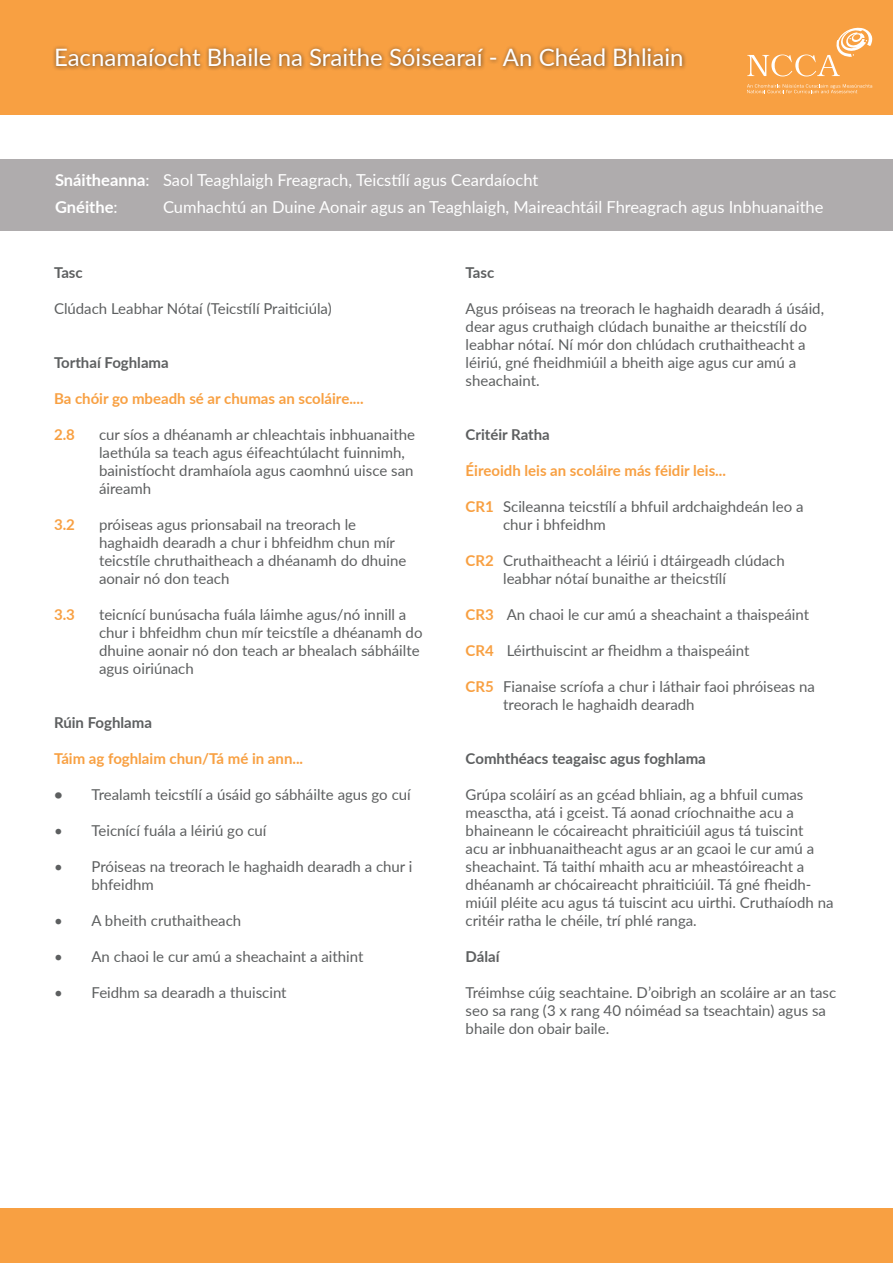
<style>
.page{position:relative;width:893px;height:1263px;background:#fff}
.page>*{position:absolute;margin:0;border:0;box-sizing:border-box;transform-origin:0 0}
.t1{font:24px "Lato";color:#fff}
.t2{font:16.5px/27px "Lato";color:#fff}
.t3{font:15px/18px "Lato";color:#5d5f60}
.t4{font:700 15px "Lato";color:#f8a042}
.t5{font:700 15px "Lato";color:#5d5f60}
.s1{font-weight:700}
.s2{font-weight:700;color:#f8a042}
</style>
<div class="page">
<div style="left:0;top:0;width:893px;height:115px;background:#f8a042"></div>
<div style="left:52px;top:45px;width:634px;height:26px;background:#231f20;opacity:.73"></div>
<svg style="left:747px;top:84px;width:125px;height:9px"></svg>
<svg style="left:747px;top:27px;width:125px;height:49px"></svg>
<div style="left:0;top:1208px;width:893px;height:54px;background:#f8a042"></div>
<div style="left:0;top:159px;width:893px;height:72px;background:#afacad"></div>
<h1 class="t1" style="left:54px;top:40px;width:631px">Eacnamaíocht Bhaile na Sraithe Sóisearaí - An Chéad Bhliain</h1>
<p class="t2" style="left:55px;top:166px;width:485px"><span class="s1">Snáitheanna</span>: Saol Teaghlaigh Freagrach, Teicstílí agus Ceardaíocht<br><span class="s1">Gnéithe</span>:</p>
<p class="t2" style="left:163px;top:193px;width:662px">Cumhachtú an Duine Aonair agus an Teaghlaigh, Maireachtáil Fhreagrach agus Inbhuanaithe</p>
<p class="t5" style="left:54px;top:262px;width:30px">Tasc</p>
<p class="t3" style="left:54px;top:299px;width:279px">Clúdach Leabhar Nótaí (Teicstílí Praiticiúla)</p>
<p class="t5" style="left:54px;top:352px;width:116px">Torthaí Foghlama</p>
<p class="t4" style="left:54px;top:388px;width:311px">Ba chóir go mbeadh sé ar chumas an scoláire....</p>
<p class="t4" style="left:54px;top:424px;width:22px">2.8</p>
<p class="t3" style="left:99px;top:425px;width:317px">cur síos a dhéanamh ar chleachtais inbhuanaithe laethúla sa teach agus éifeachtúlacht fuinnimh, bainistíocht dramhaíola agus caomhnú uisce san áireamh</p>
<p class="t4" style="left:54px;top:514px;width:22px">3.2</p>
<p class="t3" style="left:99px;top:515px;width:309px">próiseas agus prionsabail na treorach le haghaidh dearadh a chur i bhfeidhm chun mír teicstíle chruthaitheach a dhéanamh do dhuine aonair nó don teach</p>
<p class="t4" style="left:54px;top:604px;width:22px">3.3</p>
<p class="t3" style="left:99px;top:605px;width:325px">teicnící bunúsacha fuála láimhe agus/nó innill a chur i bhfeidhm chun mír teicstíle a dhéanamh do dhuine aonair nó don teach ar bhealach sábháilte agus oiriúnach</p>
<p class="t5" style="left:54px;top:712px;width:99px">Rúin Foghlama</p>
<p class="t4" style="left:54px;top:748px;width:251px">Táim ag foghlaim chun/Tá mé in ann...</p>
<p class="t3" style="left:54px;top:785px;width:358px"><span class="s1">•</span> Trealamh teicstílí a úsáid go sábháilte agus go cuí</p>
<p class="t3" style="left:54px;top:821px;width:214px">• Teicnící fuála a léiriú go cuí</p>
<p class="t3" style="left:92px;top:857px;width:323px;text-indent:-38px">• Próiseas na treorach le haghaidh dearadh a chur i bhfeidhm</p>
<p class="t3" style="left:54px;top:911px;width:189px">• A bheith cruthaitheach</p>
<p class="t3" style="left:54px;top:947px;width:311px">• An chaoi le cur amú a sheachaint a aithint</p>
<p class="t3" style="left:54px;top:983px;width:234px">• Feidhm sa dearadh a thuiscint</p>
<p class="t5" style="left:466px;top:262px;width:30px">Tasc</p>
<p class="t3" style="left:466px;top:299px;width:360px">Agus próiseas na treorach le haghaidh dearadh á úsáid, dear agus cruthaigh clúdach bunaithe ar theicstílí do leabhar nótaí. Ní mór don chlúdach cruthaitheacht a léiriú, gné fheidhmiúil a bheith aige agus cur amú a sheachaint.</p>
<p class="t5" style="left:466px;top:424px;width:86px">Critéir Ratha</p>
<p class="t4" style="left:466px;top:460px;width:262px">Éireoidh leis an scoláire más féidir leis...</p>
<p class="t3" style="left:503px;top:497px;width:302px;text-indent:-38px"><span class="s2">CR1</span> Scileanna teicstílí a bhfuil ardchaighdeán leo a chur i bhfeidhm</p>
<p class="t3" style="left:503px;top:551px;width:283px;text-indent:-38px"><span class="s2">CR2</span> Cruthaitheacht a léiriú i dtáirgeadh clúdach leabhar nótaí bunaithe ar theicstílí</p>
<p class="t3" style="left:466px;top:605px;width:345px"><span class="s2">CR3</span> An chaoi le cur amú a sheachaint a thaispeáint</p>
<p class="t3" style="left:466px;top:641px;width:285px"><span class="s2">CR4</span> Léirthuiscint ar fheidhm a thaispeáint</p>
<p class="t3" style="left:503px;top:677px;width:313px;text-indent:-38px"><span class="s2">CR5</span> Fianaise scríofa a chur i láthair faoi phróiseas na treorach le haghaidh dearadh</p>
<p class="t5" style="left:466px;top:748px;width:242px">Comhthéacs teagaisc agus foghlama</p>
<p class="t3" style="left:466px;top:785px;width:369px">Grúpa scoláirí as an gcéad bhliain, ag a bhfuil cumas measctha, atá i gceist. Tá aonad críochnaithe acu a bhaineann le cócaireacht phraiticiúil agus tá tuiscint<br>acu ar inbhuanaitheacht agus ar an gcaoi le cur amú a sheachaint. Tá taithí mhaith acu ar mheastóireacht a dhéanamh ar chócaireacht phraiticiúil. Tá gné fheidh&shy;miúil pléite acu agus tá tuiscint acu uirthi. Cruthaíodh na critéir ratha le chéile, trí phlé ranga.</p>
<p class="t5" style="left:466px;top:946px;width:35px">Dálaí</p>
<p class="t3" style="left:466px;top:983px;width:372px">Tréimhse cúig seachtaine. D’oibrigh an scoláire ar an tasc seo sa rang (3 x rang 40 nóiméad sa tseachtain) agus sa bhaile don obair baile.</p>
</div>
